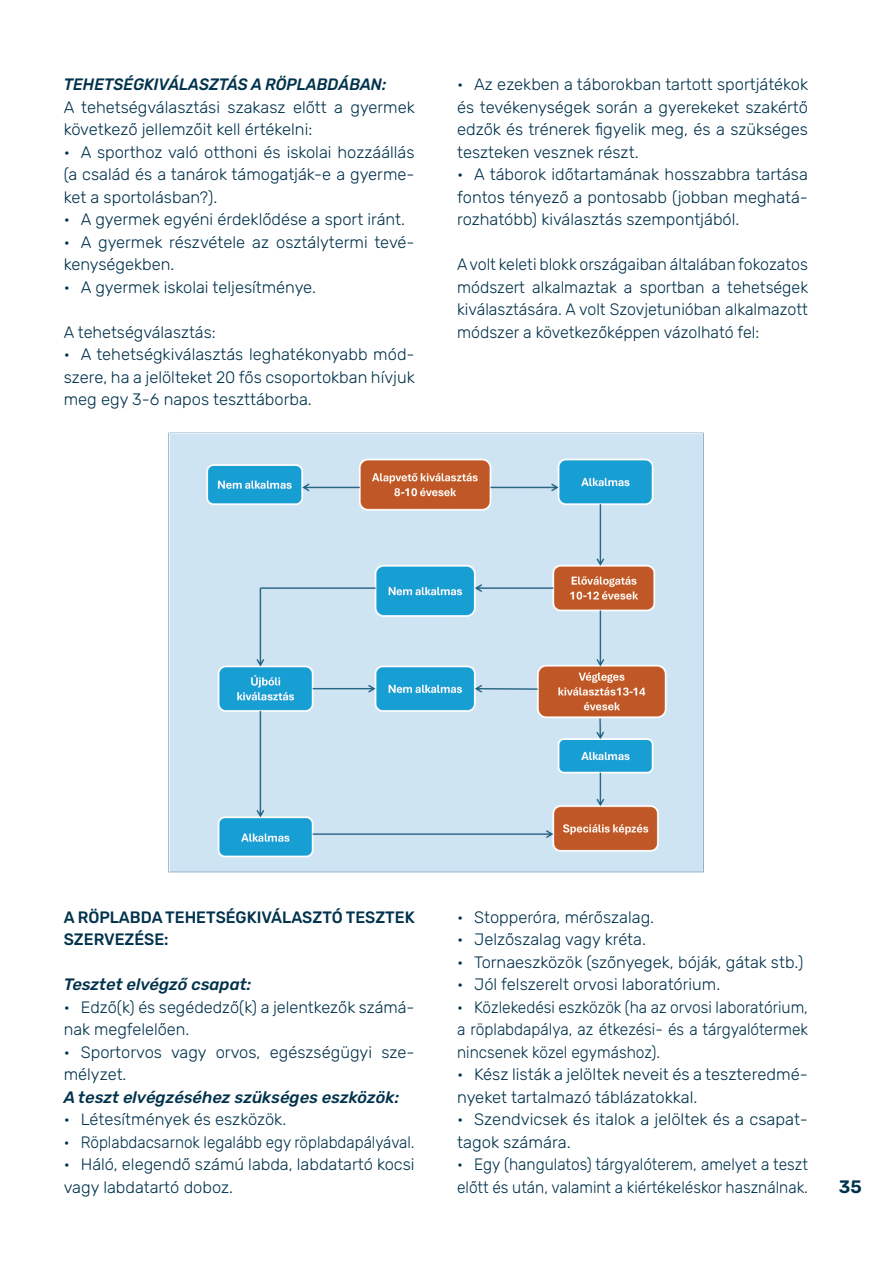
<style>
.page{position:relative;width:893px;height:1263px;background:#fff}
.page>*{position:absolute;margin:0;border:0;box-sizing:border-box;transform-origin:0 0}
.t1{font:600 18px "Rubik";color:#00324c}
.Bekezdésstílus_1{font:300 16.5px/22.5px "Rubik";color:#00324c}
.Bekezdésstílus_1-2{font:300 16.5px/22.5px "Rubik";color:#00324c;text-align:justify;scale:.94 1}
.Bekezdésstílus_1-3{font:italic 300 16.5px "Rubik";color:#00324c}
.Bekezdésstílus_1-4{font:500 16.5px/22.5px "Rubik";color:#00324c;scale:.96 1}
.Bekezdésstílus_1-5{font:300 16.5px "Rubik";color:#00324c;scale:.93 1}
.Bekezdésstílus_1-6{font:italic 300 16.5px "Rubik";color:#00324c;scale:.95 1}
</style>
<div class="page">
<img style="left:168px;top:432px;width:536px;height:441px">
<p class="Bekezdésstílus_1-6" style="left:64px;top:72px;width:341px">TEHETSÉGKIVÁLASZTÁS A RÖPLABDÁBAN:</p>
<p class="Bekezdésstílus_1" style="left:64px;top:96px;width:352px">A tehetségválasztási szakasz előtt a gyermek következő jellemzőit kell értékelni:</p>
<p class="Bekezdésstílus_1" style="left:64px;top:141px;width:352px;text-align:justify">• A sporthoz való otthoni és iskolai hozzáállás (a család és a tanárok támogatják-e a gyerme&shy;ket a sportolásban?).</p>
<p class="Bekezdésstílus_1" style="left:64px;top:209px;width:343px">• A gyermek egyéni érdeklődése a sport iránt.</p>
<p class="Bekezdésstílus_1" style="left:64px;top:231px;width:352px">• A gyermek részvétele az osztálytermi tevé&shy;kenységekben.</p>
<p class="Bekezdésstílus_1" style="left:64px;top:276px;width:254px">• A gyermek iskolai teljesítménye.</p>
<p class="Bekezdésstílus_1" style="left:64px;top:321px;width:153px">A tehetségválasztás:</p>
<p class="Bekezdésstílus_1" style="left:64px;top:344px;width:352px;text-align:justify">• A tehetségkiválasztás leghatékonyabb mód&shy;szere, ha a jelölteket 20 fős csoportokban hívjuk meg egy 3-6 napos teszttáborba.</p>
<p class="Bekezdésstílus_1" style="left:457px;top:74px;width:352px;text-align:justify">• Az ezekben a táborokban tartott sportjátékok és tevékenységek során a gyerekeket szakértő edzők és trénerek figyelik meg, és a szükséges teszteken vesznek részt.</p>
<p class="Bekezdésstílus_1" style="left:457px;top:164px;width:352px;text-align:justify">• A táborok időtartamának hosszabbra tartása fontos tényező a pontosabb (jobban meghatá&shy;rozhatóbb) kiválasztás szempontjából.</p>
<p class="Bekezdésstílus_1" style="left:457px;top:254px;width:352px;text-align:justify">A volt keleti blokk országaiban általában fokozatos módszert alkalmaztak a sportban a tehetségek kiválasztására. A volt Szovjetunióban alkalmazott módszer a következőképpen vázolható fel:</p>
<p class="Bekezdésstílus_1-4" style="left:64px;top:906px;width:367px">A RÖPLABDA TEHETSÉGKIVÁLASZTÓ TESZTEK<br>SZERVEZÉSE:</p>
<p class="Bekezdésstílus_1-3" style="left:64px;top:972px;width:189px">Tesztet elvégző csapat:</p>
<p class="Bekezdésstílus_1" style="left:64px;top:996px;width:352px">• Edző(k) és segédedző(k) a jelentkezők számá&shy;nak megfelelően.</p>
<p class="Bekezdésstílus_1" style="left:64px;top:1041px;width:352px">• Sportorvos vagy orvos, egészségügyi sze&shy;mélyzet.</p>
<p class="Bekezdésstílus_1-3" style="left:64px;top:1085px;width:337px">A teszt elvégzéséhez szükséges eszközök:</p>
<p class="Bekezdésstílus_1" style="left:64px;top:1109px;width:224px">• Létesítmények és eszközök.</p>
<p class="Bekezdésstílus_1-5" style="left:64px;top:1130px;width:379px">• Röplabdacsarnok legalább egy röplabdapályával.</p>
<p class="Bekezdésstílus_1" style="left:64px;top:1154px;width:352px">• Háló, elegendő számú labda, labdatartó kocsi vagy labdatartó doboz.</p>
<p class="Bekezdésstílus_1" style="left:457px;top:906px;width:199px">• Stopperóra, mérőszalag.</p>
<p class="Bekezdésstílus_1" style="left:457px;top:929px;width:190px">• Jelzőszalag vagy kréta.</p>
<p class="Bekezdésstílus_1" style="left:457px;top:951px;width:348px">• Tornaeszközök (szőnyegek, bóják, gátak stb.)</p>
<p class="Bekezdésstílus_1" style="left:457px;top:974px;width:265px">• Jól felszerelt orvosi laboratórium.</p>
<p class="Bekezdésstílus_1-2" style="left:457px;top:996px;width:375px">• Közlekedési eszközök (ha az orvosi laboratórium, a röplabdapálya, az étkezési- és a tárgyalótermek nincsenek közel egymáshoz).</p>
<p class="Bekezdésstílus_1" style="left:457px;top:1064px;width:352px">• Kész listák a jelöltek neveit és a teszteredmé&shy;nyeket tartalmazó táblázatokkal.</p>
<p class="Bekezdésstílus_1" style="left:457px;top:1109px;width:352px">• Szendvicsek és italok a jelöltek és a csapat&shy;tagok számára.</p>
<p class="Bekezdésstílus_1-2" style="left:457px;top:1154px;width:375px">• Egy (hangulatos) tárgyalóterem, amelyet a teszt előtt és után, valamint a kiértékeléskor használnak.</p>
<p class="t1" style="left:839px;top:1173px;width:24px">35</p>
</div>
